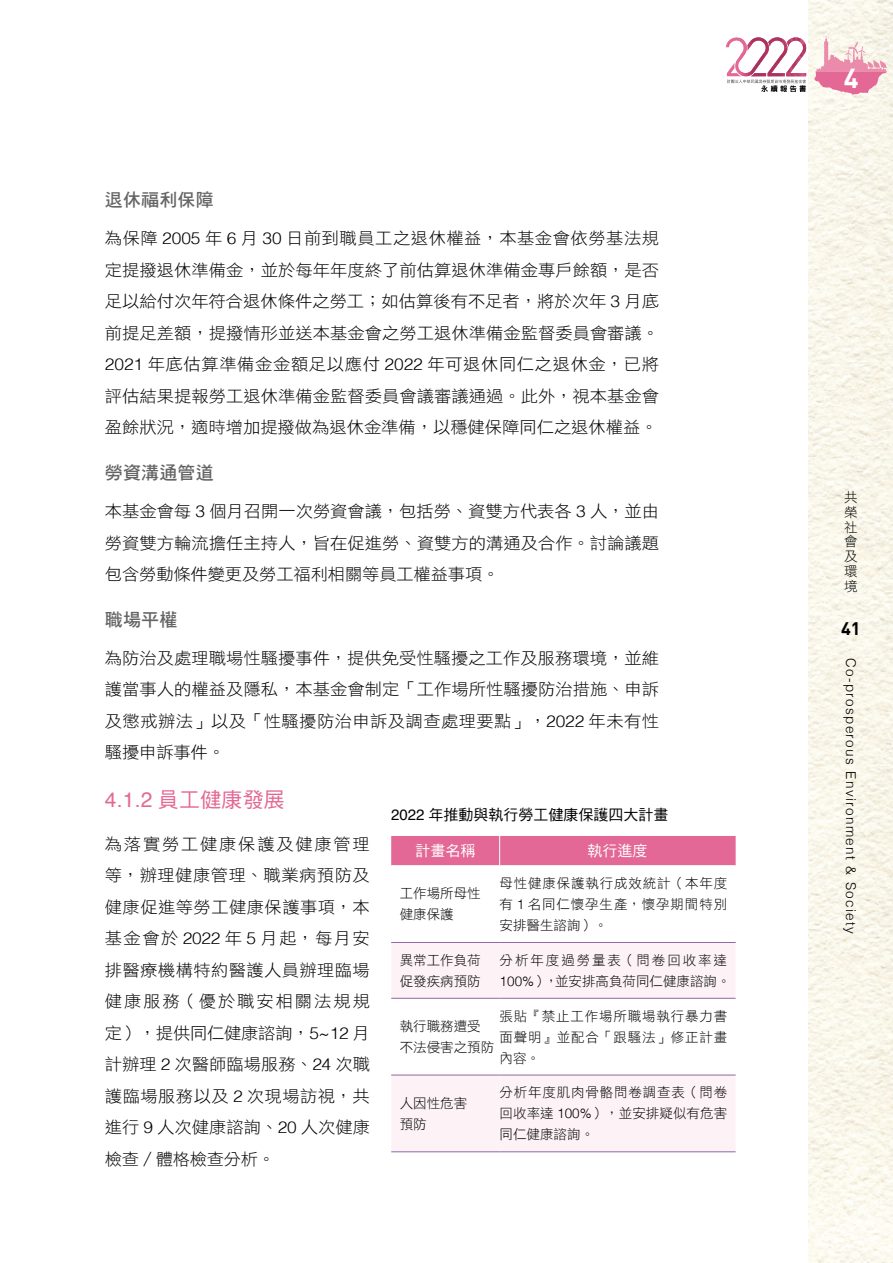
<style>
.page{position:relative;width:893px;height:1263px;background:#fff}
.page>*{position:absolute;margin:0;border:0;box-sizing:border-box;transform-origin:0 0}
.t1{font:700 27.15px "DIN Pro";color:#fff}
.t2{font:21px "DF Hei Std W5";letter-spacing:.01em;color:#e46895}
.t3{font:18px "DF Hei Std W7";letter-spacing:.01em;color:#656464}
.t4{font:700 18px "DIN Pro";color:#000}
.t5{font:16.5px/31.5px "DF Hei Std W3";color:#000;text-align:justify;scale:1.05 1}
.t6{font:15px "DF Hei Std W5";color:#000}
.t7{font:15px "DF Hei Std W5";color:#fff}
.t8{font:13.5px/21px "DF Hei Std W3";letter-spacing:.06em;color:#000;text-align:justify}
.t9{font:13.5px/21px "DF Hei Std W3";color:#000}
.t10{font:13.5px/21px "DF Hei Std W3";letter-spacing:.14em;color:#000}
.t11{font:300 13.5px "Helvetica";letter-spacing:.1em;color:#000}
.s1{font-style:inherit}
.s2{font-family:"Helvetica";font-weight:300}
.s3{font-family:"Helvetica"}
</style>
<div class="page">
<img style="left:808px;top:0;width:85px;height:1263px">
<svg style="left:814px;top:36px;width:73px;height:59px"></svg>
<svg style="left:726px;top:37px;width:81px;height:55px"></svg>
<div style="left:391px;top:943px;width:345px;height:208px;background:#fdf3f7"></div>
<svg style="left:391px;top:999px;width:345px;height:76px"></svg>
<div style="left:391px;top:836px;width:345px;height:30px;background:#e46895"></div>
<hr style="left:391px;top:942px;width:109px;height:1px;background:#9167a4">
<hr style="left:391px;top:998px;width:109px;height:1px;background:#9167a4">
<hr style="left:391px;top:1075px;width:109px;height:1px;background:#9167a4">
<hr style="left:391px;top:1151px;width:109px;height:1px;background:#9167a4">
<hr style="left:500px;top:942px;width:236px;height:1px;background:#9167a4">
<hr style="left:500px;top:998px;width:236px;height:1px;background:#9167a4">
<hr style="left:500px;top:1075px;width:236px;height:1px;background:#9167a4">
<hr style="left:500px;top:1151px;width:236px;height:1px;background:#9167a4">
<p class="t3" style="left:105px;top:190px;width:110px">退休福利保障</p>
<p class="t5" style="left:105px;top:222px;width:529px"><span class="s1">為保障</span> <span class="s2">2005</span> <span class="s1">年</span> <span class="s2">6</span> <span class="s1">月</span> <span class="s2">30</span> <span class="s1">日前到職員工之退休權</span>益，本基金會依勞基法規定提撥退休準備金，並於每年年度終了前估算退休準備金專戶餘額，是否足以給付次年符合退休條件之勞工；如估算後有不足者，將於次年 <span class="s2">3</span> 月底前提足差額，提撥情形並送本基金會之勞工退休準備金監督委員會審議。<span class="s2">2021</span> 年底估算準備金金額足以應付 <span class="s2">2022</span> 年可退休同仁之退休金，已將評估結果提報勞工退休準備金監督委員會議審議通過。此外，視本基金會盈餘狀況，適時增加提撥做為退休金準備，以穩健保障同仁之退休權益。</p>
<p class="t3" style="left:105px;top:463px;width:110px">勞資溝通管道</p>
<p class="t5" style="left:105px;top:495px;width:529px">本基金會每 <span class="s2">3</span> 個月召開一次勞資會議，包括勞、資雙方代表各 <span class="s2">3</span> 人，並由勞資雙方輪流擔任主持人，旨在促進勞、資雙方的溝通及合作。討論議題包含勞動條件變更及勞工福利相關等員工權益事項。</p>
<p class="t3" style="left:105px;top:609px;width:74px">職場平權</p>
<p class="t5" style="left:105px;top:642px;width:529px">為防治及處理職場性騷擾事件，提供免受性騷擾之工作及服務環境，並維護當事人的權益及隱私，本基金會制定「工作場所性騷擾防治措施、申訴及懲戒辦法」以及「性騷擾防治申訴及調查處理要點」，<span class="s2">2022</span> 年未有性騷擾申訴事件。</p>
<p class="t2" style="left:105px;top:788px;width:182px"><span class="s3">4.1.2</span> 員工健康發展</p>
<p class="t5" style="left:105px;top:828px;width:254px">為落實勞工健康保護及健康管理等，辦理健康管理、職業病預防及健康促進等勞工健康保護事項，本基金會於 <span class="s2">2022</span> 年 <span class="s2">5</span> 月起，每月安排醫療機構特約醫護人員辦理臨場健康服務（優於職安相關法規規定），提供同仁健康諮詢，<span class="s2">5~12</span> 月計辦理 <span class="s2">2</span> 次醫師臨場服務、<span class="s2">24</span> 次職護臨場服務以及 <span class="s2">2</span> 次現場訪視，共進行 <span class="s2">9</span> 人次健康諮詢、<span class="s2">20</span> 人次健康檢查／體格檢查分析。</p>
<p class="t7" style="left:415px;top:843px;width:61px">計畫名稱</p>
<p class="t7" style="left:588px;top:843px;width:61px">執行進度</p>
<p class="t6" style="left:391px;top:807px;width:279px"><span class="s3">2022</span> 年推動與執行勞工健康保護四大計畫</p>
<p class="t9" style="left:400px;top:883px;width:82px">工作場所母性健康保護</p>
<p class="t8" style="left:500px;top:872px;width:229px">母性健康保護執行成效統計（本年度有 <span class="s2">1</span> 名同仁懷孕生產，懷孕期間特別安排醫生諮詢）。</p>
<p class="t9" style="left:400px;top:949px;width:82px">異常工作負荷促發疾病預防</p>
<p class="t10" style="left:500px;top:949px;width:232px">分析年度過勞量表（問卷回收率達<br><span class="s2">100%</span>），並安排高負荷同仁健康諮詢。</p>
<p class="t9" style="left:400px;top:1015px;width:96px">執行職務遭受不法侵害之預防</p>
<p class="t8" style="left:500px;top:1005px;width:229px">張貼『禁止工作場所職場執行暴力書面聲明』並配合「跟騷法」修正計畫內容。</p>
<p class="t8" style="left:400px;top:1092px;width:69px">人因性危害預防</p>
<p class="t8" style="left:500px;top:1082px;width:229px">分析年度肌肉骨骼問卷調查表（問卷回收率達 <span class="s2">100%</span>），並安排疑似有危害同仁健康諮詢。</p>
<h1 class="t1" style="left:844px;top:60px;width:16px">4</h1>
<p class="t8" style="left:844px;top:489px;width:15px;line-height:14.9px">共榮社會及環境</p>
<p class="t4" style="left:841px;top:616px;width:21px">41</p>
<p class="t11" style="left:862px;top:658px;width:278px;rotate:90deg">Co-prosperous Environment &amp; Society</p>
</div>
